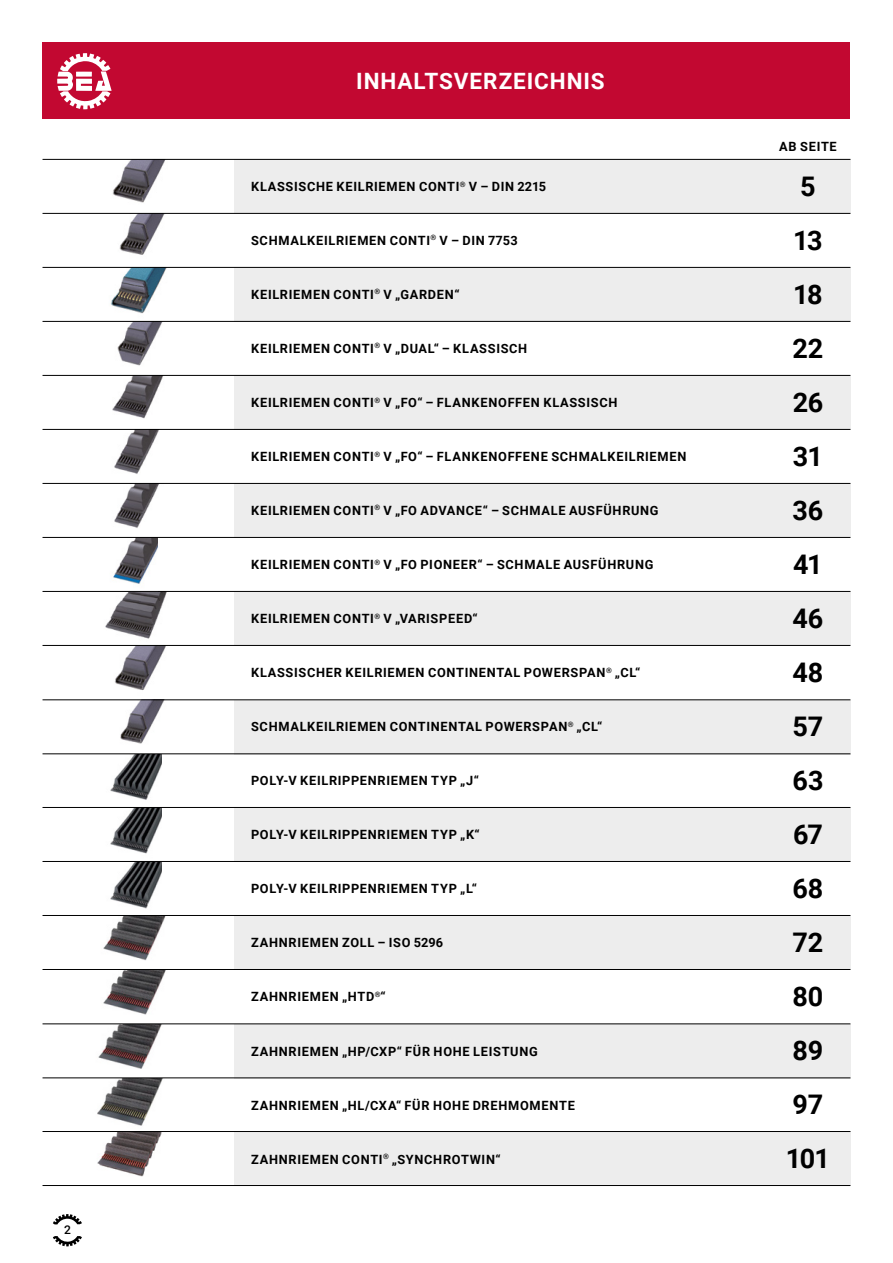
<style>
.page{position:relative;width:893px;height:1263px;background:#fff}
.page>*{position:absolute;margin:0;border:0;box-sizing:border-box;transform-origin:0 0}
.t1{font:700 27px/54px "Roboto";letter-spacing:-.015em;color:#000}
.t2{font:700 22.5px "Roboto";letter-spacing:.04em;color:#fff}
.t3{font:700 12.75px "Roboto";letter-spacing:.055em;color:#000}
.t4{font:500 12px "Roboto";color:#000}
</style>
<div class="page">
<div style="left:234px;top:160px;width:616px;height:54px;background:#ededed"></div>
<div style="left:234px;top:268px;width:616px;height:54px;background:#ededed"></div>
<div style="left:234px;top:376px;width:616px;height:54px;background:#ededed"></div>
<div style="left:234px;top:484px;width:616px;height:54px;background:#ededed"></div>
<div style="left:234px;top:592px;width:616px;height:54px;background:#ededed"></div>
<div style="left:234px;top:700px;width:616px;height:54px;background:#ededed"></div>
<div style="left:234px;top:808px;width:616px;height:54px;background:#ededed"></div>
<div style="left:234px;top:916px;width:616px;height:54px;background:#ededed"></div>
<div style="left:234px;top:1024px;width:616px;height:54px;background:#ededed"></div>
<div style="left:234px;top:1132px;width:616px;height:54px;background:#ededed"></div>
<div style="left:43px;top:43px;width:807px;height:76px;background:#c20831"></div>
<svg style="left:57px;top:53px;width:55px;height:56px"></svg>
<svg style="left:53px;top:1214px;width:29px;height:10px"></svg>
<svg style="left:53px;top:1236px;width:29px;height:10px"></svg>
<img style="left:99px;top:160px;width:69px;height:53px">
<img style="left:101px;top:214px;width:65px;height:53px">
<img style="left:99px;top:268px;width:69px;height:53px">
<img style="left:99px;top:592px;width:70px;height:53px">
<img style="left:100px;top:754px;width:62px;height:155px">
<img style="left:103px;top:646px;width:65px;height:98px">
<img style="left:99px;top:538px;width:59px;height:53px">
<img style="left:117px;top:322px;width:46px;height:44px">
<img style="left:113px;top:376px;width:50px;height:43px">
<img style="left:114px;top:430px;width:45px;height:44px">
<img style="left:114px;top:484px;width:45px;height:44px">
<img style="left:103px;top:916px;width:63px;height:99px">
<img style="left:97px;top:1132px;width:65px;height:45px">
<img style="left:88px;top:1024px;width:76px;height:45px">
<img style="left:84px;top:1078px;width:80px;height:48px">
<hr style="left:43px;top:159px;width:807px;height:1px;background:#000">
<hr style="left:43px;top:267px;width:807px;height:1px;background:#000">
<hr style="left:43px;top:375px;width:807px;height:1px;background:#000">
<hr style="left:43px;top:483px;width:807px;height:1px;background:#000">
<hr style="left:43px;top:591px;width:807px;height:1px;background:#000">
<hr style="left:43px;top:699px;width:807px;height:1px;background:#000">
<hr style="left:43px;top:807px;width:807px;height:1px;background:#000">
<hr style="left:43px;top:915px;width:807px;height:1px;background:#000">
<hr style="left:43px;top:1023px;width:807px;height:1px;background:#000">
<hr style="left:43px;top:1131px;width:807px;height:1px;background:#000">
<hr style="left:43px;top:213px;width:807px;height:1px;background:#000">
<hr style="left:43px;top:321px;width:807px;height:1px;background:#000">
<hr style="left:43px;top:429px;width:807px;height:1px;background:#000">
<hr style="left:43px;top:537px;width:807px;height:1px;background:#000">
<hr style="left:43px;top:645px;width:807px;height:1px;background:#000">
<hr style="left:43px;top:753px;width:807px;height:1px;background:#000">
<hr style="left:43px;top:861px;width:807px;height:1px;background:#000">
<hr style="left:43px;top:969px;width:807px;height:1px;background:#000">
<hr style="left:43px;top:1077px;width:807px;height:1px;background:#000">
<hr style="left:43px;top:1185px;width:807px;height:1px;background:#000">
<p class="t4" style="left:64px;top:1221px;width:8px">2</p>
<h2 class="t2" style="left:356px;top:65px;width:250px">INHALTSVERZEICHNIS</h2>
<p class="t3" style="left:779px;top:137px;width:59px">AB SEITE</p>
<p class="t3" style="left:251px;top:177px;width:296px">KLASSISCHE KEILRIEMEN CONTI<sup>®</sup> V – DIN 2215</p>
<h1 class="t1" style="left:793px;top:158px;width:31px">5<br>13<br>18</h1>
<p class="t3" style="left:251px;top:231px;width:268px">SCHMALKEILRIEMEN CONTI<sup>®</sup> V – DIN 7753</p>
<p class="t3" style="left:251px;top:285px;width:210px">KEILRIEMEN CONTI<sup>®</sup> V „GARDEN“</p>
<p class="t3" style="left:251px;top:339px;width:278px">KEILRIEMEN CONTI<sup>®</sup> V „DUAL“ – KLASSISCH</p>
<h1 class="t1" style="left:792px;top:320px;width:32px">22</h1>
<p class="t3" style="left:251px;top:394px;width:368px">KEILRIEMEN CONTI<sup>®</sup> V „FO“ – FLANKENOFFEN KLASSISCH</p>
<h1 class="t1" style="left:793px;top:374px;width:32px">26</h1>
<p class="t3" style="left:251px;top:448px;width:437px">KEILRIEMEN CONTI<sup>®</sup> V „FO“ – FLANKENOFFENE SCHMALKEILRIEMEN</p>
<p class="t3" style="left:251px;top:501px;width:409px">KEILRIEMEN CONTI<sup>®</sup> V „FO ADVANCE“ – SCHMALE AUSFÜHRUNG</p>
<h1 class="t1" style="left:793px;top:428px;width:32px">31</h1>
<h1 class="t1" style="left:792px;top:482px;width:32px">36</h1>
<p class="t3" style="left:251px;top:555px;width:404px">KEILRIEMEN CONTI<sup>®</sup> V „FO PIONEER“ – SCHMALE AUSFÜHRUNG</p>
<h1 class="t1" style="left:793px;top:536px;width:31px">41</h1>
<p class="t3" style="left:251px;top:610px;width:228px">KEILRIEMEN CONTI<sup>®</sup> V „VARISPEED“</p>
<h1 class="t1" style="left:792px;top:590px;width:33px">46</h1>
<p class="t3" style="left:251px;top:663px;width:391px">KLASSISCHER KEILRIEMEN CONTINENTAL POWERSPAN<sup>®</sup> „CL“</p>
<h1 class="t1" style="left:792px;top:644px;width:33px">48</h1>
<p class="t3" style="left:251px;top:717px;width:353px">SCHMALKEILRIEMEN CONTINENTAL POWERSPAN<sup>®</sup> „CL“</p>
<h1 class="t1" style="left:792px;top:698px;width:32px">57</h1>
<p class="t3" style="left:251px;top:771px;width:229px">POLY-V KEILRIPPENRIEMEN TYP „J“</p>
<h1 class="t1" style="left:792px;top:752px;width:33px">63</h1>
<p class="t3" style="left:251px;top:825px;width:230px">POLY-V KEILRIPPENRIEMEN TYP „K“</p>
<h1 class="t1" style="left:793px;top:806px;width:31px">67</h1>
<p class="t3" style="left:251px;top:879px;width:227px">POLY-V KEILRIPPENRIEMEN TYP „L“</p>
<h1 class="t1" style="left:792px;top:860px;width:32px">68</h1>
<p class="t3" style="left:251px;top:933px;width:194px">ZAHNRIEMEN ZOLL – ISO 5296</p>
<h1 class="t1" style="left:793px;top:914px;width:32px">72</h1>
<p class="t3" style="left:251px;top:987px;width:136px">ZAHNRIEMEN „HTD<sup>®</sup>“</p>
<h1 class="t1" style="left:792px;top:968px;width:32px">80</h1>
<p class="t3" style="left:251px;top:1042px;width:288px">ZAHNRIEMEN „HP/CXP“ FÜR HOHE LEISTUNG</p>
<p class="t3" style="left:251px;top:1096px;width:325px">ZAHNRIEMEN „HL/CXA“ FÜR HOHE DREHMOMENTE</p>
<p class="t3" style="left:251px;top:1150px;width:251px">ZAHNRIEMEN CONTI<sup>®</sup> „SYNCHROTWIN“</p>
<h1 class="t1" style="left:786px;top:1022px;width:46px">89<br>97<br>101</h1>
</div>
